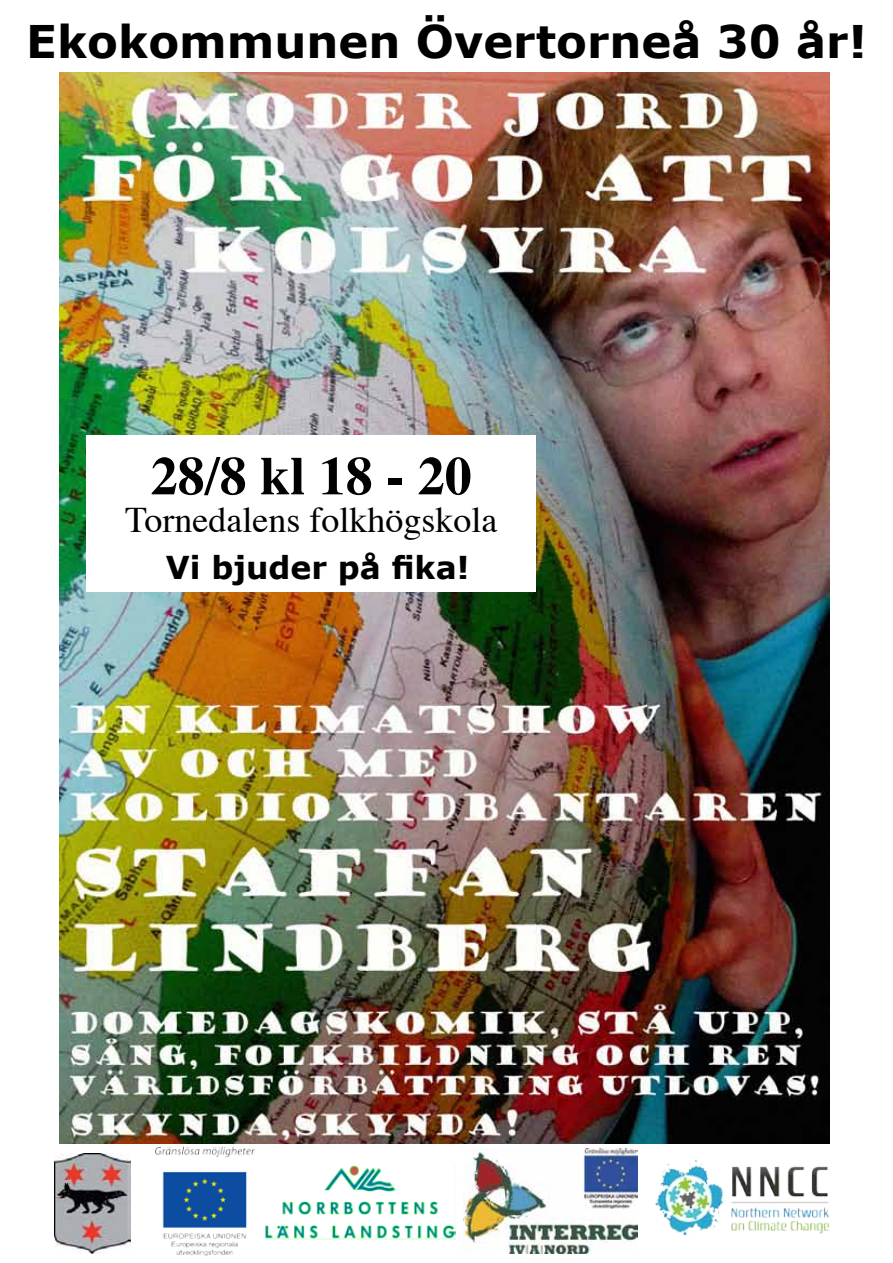
<style>
.page{position:relative;width:893px;height:1263px;background:#fff}
.page>*{position:absolute;margin:0;border:0;box-sizing:border-box;transform-origin:0 0}
.t1{font:700 54px "Times";color:#000}
.t2{font:700 45px "Verdana";color:#000}
.t3{font:36px "Times";color:#000}
.t4{font:700 31.5px "Verdana";color:#000}
</style>
<div class="page">
<img style="left:59px;top:73px;width:770px;height:1070px">
<div style="left:87px;top:435px;width:449px;height:157px;background:#fff"></div>
<img style="left:655px;top:1160px;width:175px;height:76px">
<img style="left:463px;top:1148px;width:175px;height:105px">
<img style="left:54px;top:1153px;width:76px;height:100px">
<img style="left:155px;top:1146px;width:114px;height:109px">
<img style="left:265px;top:1165px;width:191px;height:74px">
<p class="t2" style="left:26px;top:13px;width:842px">Ekokommunen Övertorneå 30 år!</p>
<p class="t1" style="left:151px;top:424px;width:323px">28/8 kl 18 - 20</p>
<p class="t3" style="left:125px;top:486px;width:374px">Tornedalens folkhögskola</p>
<p class="t4" style="left:166px;top:547px;width:305px">Vi bjuder på fika!</p>
</div>
